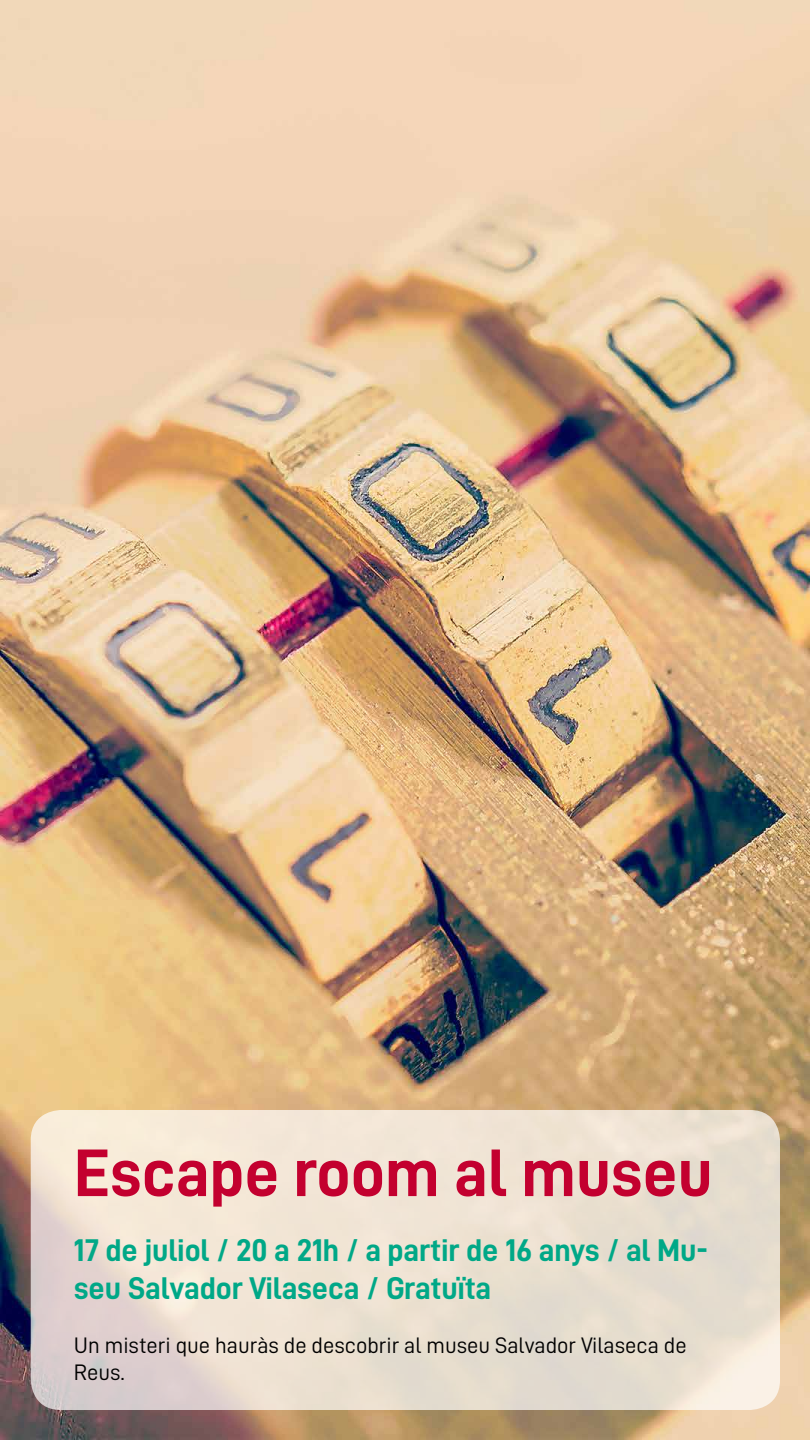
<style>
.page{position:relative;width:810px;height:1440px;background:#fff}
.page>*{position:absolute;margin:0;border:0;box-sizing:border-box;transform-origin:0 0}
.t1{font:67.5px "D DIN Bold";color:#c3002f}
.t2{font:31.5px/37.8px "D DIN Bold";letter-spacing:-.005em;color:#00a887}
.t3{font:22.5px/27px "D DIN";color:#000}
</style>
<div class="page">
<img style="left:0;top:0;width:810px;height:1440px">
<svg style="left:31px;top:1110px;width:749px;height:300px;background:#ebe0d2"></svg>
<h1 class="t1" style="left:74px;top:1135px;width:640px">Escape room al museu</h1>
<p class="t2" style="left:74px;top:1230px;width:636px">17 de juliol / 20 a 21h / a partir de 16 anys / al Mu&shy;seu Salvador Vilaseca / Gratuïta</p>
<p class="t3" style="left:74px;top:1331px;width:614px">Un misteri que hauràs de descobrir al museu Salvador Vilaseca de<br>Reus.</p>
</div>
